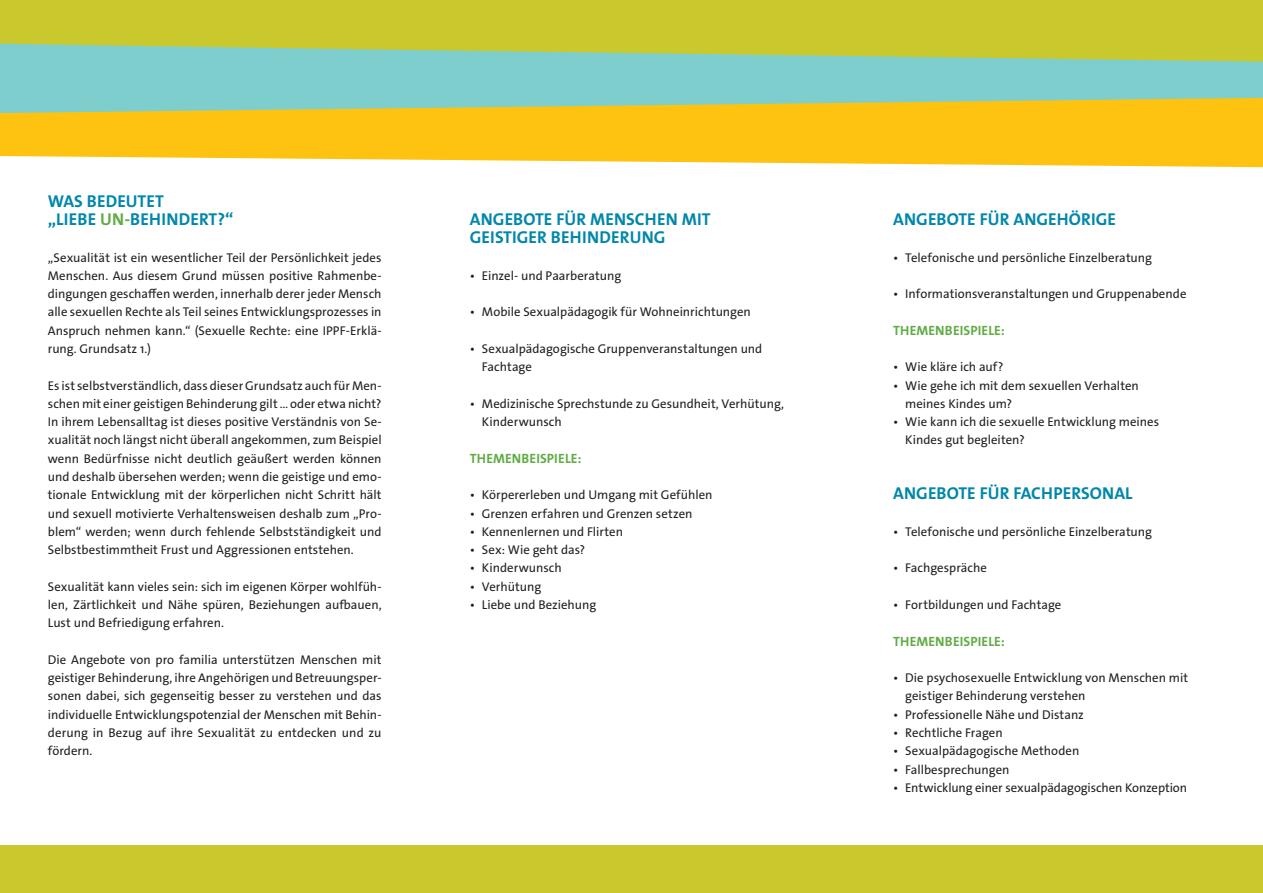
<style>
.page{position:relative;width:1263px;height:893px;background:#fff}
.page>*{position:absolute;margin:0;border:0;box-sizing:border-box;transform-origin:0 0}
.t1{font:700 17.25px/18.3px "The Sans Os F";letter-spacing:.005em;color:#0087aa}
.t2{font:700 13.5px "The Sans Os F";letter-spacing:.01em;color:#60ac45}
.t3{font:12.75px/18.3px "The Sans Os F";color:#231f20}
.s1{color:#60ac45}
</style>
<div class="page">
<div style="left:0;top:845px;width:1263px;height:48px;background:#c9c92d"></div>
<svg style="left:0;top:113px;width:1263px;height:54px;background:#fec827"></svg>
<div style="left:0;top:0;width:1263px;height:41px;background:#c9c92d"></div>
<svg style="left:0;top:41px;width:1263px;height:72px;background:#97cb9f"></svg>
<h1 class="t1" style="left:48px;top:192px;width:187px">WAS BEDEUTET<br>„LIEBE <span class="s1">UN-</span>BEHIN DERT?“</h1>
<p class="t3" style="left:48px;top:248px;width:335px;text-align:justify">„Sexualität ist ein wesentlicher Teil der Persönlichkeit jedes Menschen. Aus diesem Grund müssen positive Rahmenbe&shy;dingungen geschaffen werden, innerhalb derer jeder Mensch alle sexuellen Rechte als Teil seines Entwicklungsprozesses in Anspruch nehmen kann.“ (Sexuelle Rechte: eine IPPF-Erklä&shy;rung. Grundsatz 1.)</p>
<p class="t3" style="left:48px;top:376px;width:335px;text-align:justify">Es ist selbstverständlich, dass dieser Grundsatz auch für Men&shy;schen mit einer geistigen Behinderung gilt … oder etwa nicht?<br>In ihrem Lebensalltag ist dieses positive Verständnis von Se&shy;xualität noch längst nicht überall angekommen, zum Beispiel wenn Bedürfnisse nicht deutlich geäußert werden können und deshalb übersehen werden; wenn die geistige und emo&shy;tionale Entwicklung mit der körperlichen nicht Schritt hält und sexuell motivierte Verhaltensweisen deshalb zum „Pro&shy;blem“ werden; wenn durch fehlende Selbstständigkeit und Selbstbestimmtheit Frust und Aggressionen entstehen.</p>
<p class="t3" style="left:48px;top:577px;width:335px;text-align:justify">Sexualität kann vieles sein: sich im eigenen Körper wohlfüh&shy;len, Zärtlichkeit und Nähe spüren, Beziehungen aufbauen, Lust und Befriedigung erfahren.</p>
<p class="t3" style="left:48px;top:650px;width:335px;text-align:justify">Die Angebote von pro familia unterstützen Menschen mit geistiger Behinderung, ihre Angehörigen und Betreuungsper&shy;sonen dabei, sich gegenseitig besser zu verstehen und das individuelle Entwicklungspotenzial der Menschen mit Behin&shy;derung in Bezug auf ihre Sexualität zu entdecken und zu fördern.</p>
<h1 class="t1" style="left:470px;top:210px;width:133px">ANGEBOTE FÜR MENS</h1>
<h1 class="t1" style="left:635px;top:210px;width:58px">CHEN MIT</h1>
<h1 class="t1" style="left:470px;top:228px;width:20px">GEISTI</h1>
<h1 class="t1" style="left:517px;top:228px;width:150px">GER BEHIN DERUNG</h1>
<p class="t3" style="left:470px;top:266px;width:153px">• Einzel- und Paarberatung</p>
<p class="t3" style="left:470px;top:303px;width:283px">• Mobile Sexualpädagogik für Wohneinrichtungen</p>
<p class="t3" style="left:482px;top:340px;width:282px;text-indent:-12px">• Sexualpädagogische Gruppenveranstaltungen und<br>Fachtage</p>
<p class="t3" style="left:482px;top:394px;width:304px;text-indent:-12px">• Medizinische Sprechstunde zu Gesundheit, Verhütung,<br>Kinderwunsch</p>
<p class="t2" style="left:470px;top:449px;width:26px">THEMEN</p>
<p class="t2" style="left:522px;top:449px;width:62px">BEISPIELE:</p>
<p class="t3" style="left:470px;top:486px;width:244px">• Körpererleben und Umgang mit Gefühlen</p>
<p class="t3" style="left:470px;top:504px;width:224px">• Grenzen erfahren und Grenzen setzen</p>
<p class="t3" style="left:470px;top:522px;width:155px">• Kennenlernen und Flirten</p>
<p class="t3" style="left:470px;top:541px;width:117px">• Sex: Wie geht das?</p>
<p class="t3" style="left:470px;top:559px;width:93px">• Kinderwunsch</p>
<p class="t3" style="left:470px;top:577px;width:73px">• Verhütung</p>
<p class="t3" style="left:470px;top:596px;width:128px">• Liebe und Beziehung</p>
<h1 class="t1" style="left:893px;top:210px;width:222px">ANGEBOTE FÜR ANGEHÖRIGE</h1>
<p class="t3" style="left:893px;top:248px;width:260px">• Telefonische und persönliche Einzelberatung</p>
<p class="t3" style="left:893px;top:285px;width:295px">• Informationsveranstaltungen und Gruppenabende</p>
<p class="t2" style="left:893px;top:321px;width:26px">THEMEN</p>
<p class="t2" style="left:945px;top:321px;width:62px">BEISPIELE:</p>
<p class="t3" style="left:893px;top:358px;width:112px">• Wie kläre ich auf?</p>
<p class="t3" style="left:905px;top:376px;width:235px;text-indent:-12px">• Wie gehe ich mit dem sexuellen Verhalten meines Kindes um?</p>
<p class="t3" style="left:905px;top:413px;width:255px;text-indent:-12px">• Wie kann ich die sexuelle Entwicklung meines<br>Kindes gut begleiten?</p>
<h1 class="t1" style="left:893px;top:484px;width:241px">ANGEBOTE FÜR FACHPERSONAL</h1>
<p class="t3" style="left:893px;top:522px;width:260px">• Telefonische und persönliche Einzelberatung</p>
<p class="t3" style="left:893px;top:559px;width:95px">• Fachgespräche</p>
<p class="t3" style="left:893px;top:596px;width:170px">• Fortbildungen und Fachtage</p>
<p class="t2" style="left:893px;top:632px;width:26px">THEMEN</p>
<p class="t2" style="left:945px;top:632px;width:62px">BEISPIELE:</p>
<p class="t3" style="left:905px;top:669px;width:284px;text-indent:-12px">• Die psychosexuelle Entwicklung von Menschen mit geistiger Behinderung verstehen</p>
<p class="t3" style="left:893px;top:705px;width:192px">• Professionelle Nähe und Distanz</p>
<p class="t3" style="left:893px;top:724px;width:111px">• Rechtliche Fragen</p>
<p class="t3" style="left:893px;top:742px;width:188px">• Sexualpädagogische Methoden</p>
<p class="t3" style="left:893px;top:760px;width:118px">• Fallbesprechungen</p>
<p class="t3" style="left:893px;top:778px;width:295px">• Entwicklung einer sexualpädagogischen Konzeption</p>
</div>
